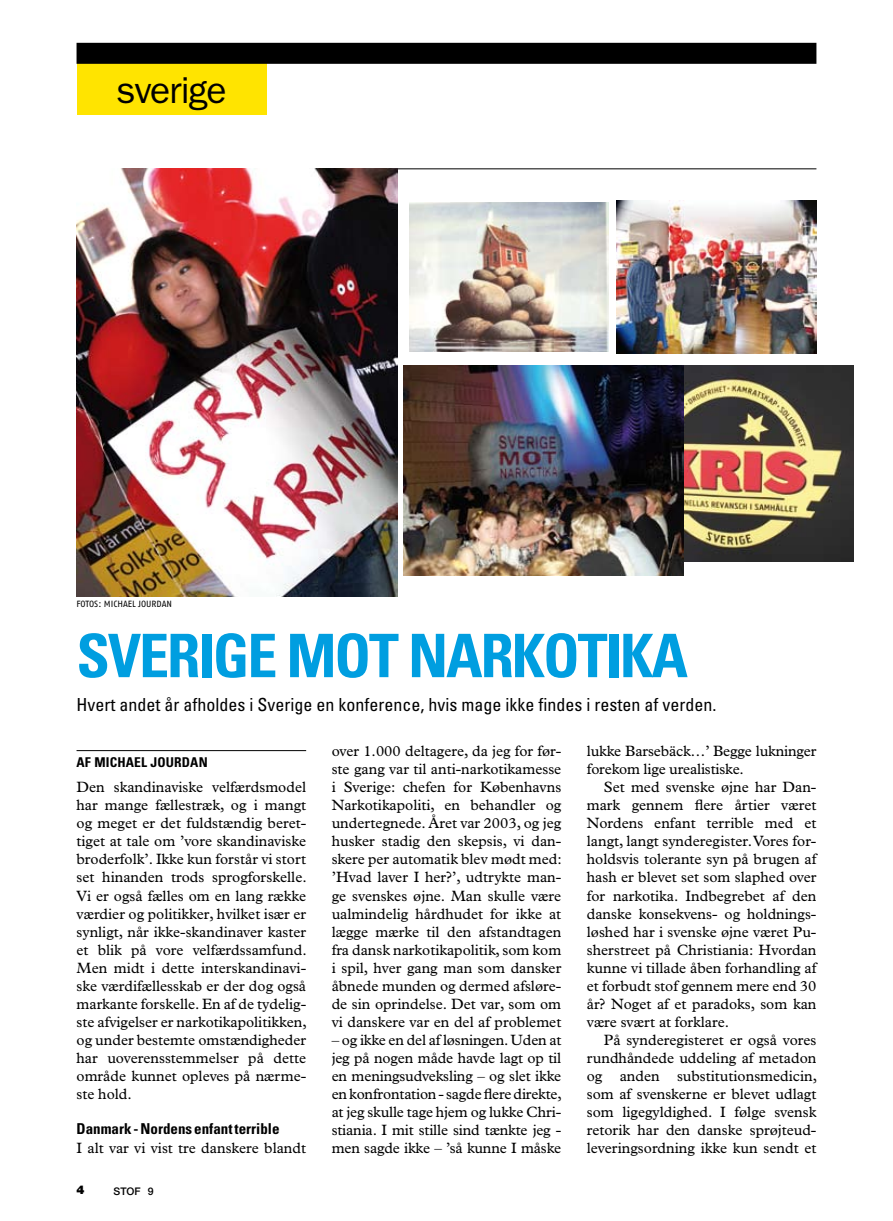
<style>
.page{position:relative;width:893px;height:1221px;background:#fff}
.page>*{position:absolute;margin:0;border:0;box-sizing:border-box;transform-origin:0 0}
.t1{font:700 condensed 60px "Univers";letter-spacing:-.035em;color:#009ee0}
.t2{font:37.5px "Franklin Gothic";letter-spacing:-.025em;color:#000}
.t3{font:condensed 18px "Univers";color:#000}
.t4{font:15px/18px "Plantin";color:#000;text-align:justify}
.t5{font:700 condensed 15px "Univers";color:#000}
.t6{font:700 condensed 13.5px "Univers";letter-spacing:.01em;color:#000}
.t7{font:500 10.5px "Helvetica Neue";color:#000}
.t8{font:9px "Fago No";color:#000}
</style>
<div class="page">
<hr style="left:77px;top:168px;width:739px;height:1px;background:#000">
<img style="left:684px;top:366px;width:170px;height:195px">
<hr style="left:77px;top:750px;width:229px;height:1px;background:#000">
<div style="left:77px;top:63px;width:189px;height:51px;background:#ffe400"></div>
<img style="left:404px;top:366px;width:280px;height:209px">
<img style="left:409px;top:202px;width:199px;height:150px">
<img style="left:77px;top:168px;width:321px;height:428px">
<img style="left:616px;top:201px;width:200px;height:152px">
<div style="left:77px;top:43px;width:739px;height:21px;background:#000"></div>
<h2 class="t2" style="left:116px;top:68px;width:112px">sverige</h2>
<p class="t8" style="left:77px;top:599px;width:97px">FOTOS: MICHAEL JOURDAN</p>
<h1 class="t1" style="left:77px;top:619px;width:606px">Sverige Mot Narkotika</h1>
<p class="t3" style="left:77px;top:693px;width:641px">Hvert andet år afholdes i Sverige en konference, hvis mage ikke findes i resten af verden.</p>
<p class="t4" style="left:332px;top:742px;width:232px">over 1.000 deltagere, da jeg for før&shy;ste gang var til anti-narkotikamesse i Sverige: chefen for Københavns Narkotikapoliti, en behandler og undertegnede. Året var 2003, og jeg husker stadig den skepsis, vi dan&shy;skere per automatik blev mødt med: ’Hvad laver I her?’, udtrykte man&shy;ge svenskes øjne. Man skulle være ualmindelig hårdhudet for ikke at lægge mærke til den afstandtagen fra dansk narkotikapolitik, som kom i spil, hver gang man som dansker åbnede munden og dermed afsløre&shy;de sin oprindelse. Det var, som om vi danskere var en del af problemet</p>
<p class="t4" style="left:332px;top:1030px;width:232px">– og ikke en del af løsningen. Uden at jeg på nogen måde havde lagt op til en meningsudveksling – og slet ikke en konfrontation - sagde flere direkte, at jeg skulle tage hjem og lukke Chri&shy;stiania. I mit stille sind tænkte jeg - men sagde ikke – ’så kunne I måske</p>
<p class="t4" style="left:587px;top:742px;width:231px">lukke Barsebäck…’ Begge lukninger forekom lige urealistiske.</p>
<p class="t4" style="left:587px;top:778px;width:231px;text-indent:17px">Set med svenske øjne har Dan&shy;mark gennem flere årtier været Nordens enfant terrible med et langt, langt synderegister. Vores for&shy;holdsvis tolerante syn på brugen af hash er blevet set som slaphed over for narkotika. Indbegrebet af den danske konsekvens- og holdnings&shy;løshed har i svenske øjne været Pu&shy;sherstreet på Christiania: Hvordan kunne vi tillade åben forhandling af et forbudt stof gennem mere end 30 år? Noget af et paradoks, som kan være svært at forklare.</p>
<p class="t4" style="left:587px;top:1030px;width:232px;text-indent:17px">På synderegisteret er også vores rundhåndede uddeling af metadon og anden substitutionsmedicin, som af svenskerne er blevet udlagt som ligegyldighed. I følge svensk retorik har den danske sprøjteud&shy;leveringsordning ikke kun sendt et</p>
<p class="t6" style="left:77px;top:754px;width:133px">Af Michael Jourdan</p>
<p class="t4" style="left:77px;top:778px;width:232px">Den skandinaviske velfærdsmodel har mange fællestræk, og i mangt og meget er det fuldstændig beret&shy;tiget at tale om ’vore skandinaviske broderfolk’. Ikke kun forstår vi stort set hinanden trods sprogforskelle.<br>Vi er også fælles om en lang række værdier og politikker, hvilket især er synligt, når ikke-skandinaver kaster et blik på vore velfærdssamfund.<br>Men midt i dette interskandinavi&shy;ske værdifællesskab er der dog også markante forskelle. En af de tydelig&shy;ste afvigelser er narkotikapolitikken, og under bestemte omstændigheder har uoverensstemmelser på dette område kunnet opleves på nærme&shy;ste hold.</p>
<p class="t5" style="left:77px;top:1118px;width:204px">Danmark - Nordens enfant terrible</p>
<p class="t4" style="left:77px;top:1138px;width:231px">I alt var vi vist tre danskere blandt</p>
<p class="t7" style="left:114px;top:1184px;width:41px">Stof 9</p>
</div>
